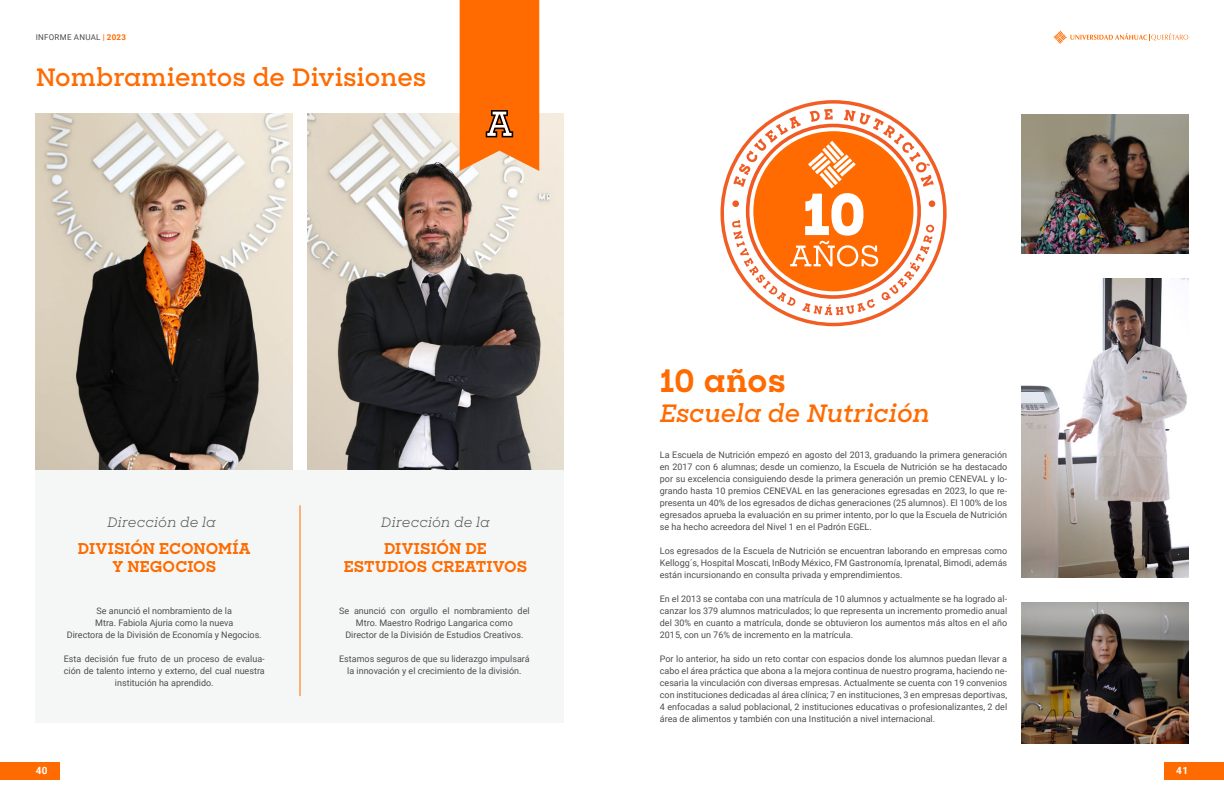
<style>
.page{position:relative;width:1224px;height:792px;background:#fff}
.page>*{position:absolute;margin:0;border:0;box-sizing:border-box;transform-origin:0 0}
.t1{font:700 31px "Sharp Slab";letter-spacing:.015em;color:#ff6b00}
.t2{font:600 24px "Sharp Slab";letter-spacing:.015em;color:#ff6b00}
.t3{font:italic 600 24px "Sharp Slab";letter-spacing:.005em;color:#ff6b00}
.t4{font:700 15px/18px "Sharp Slab";color:#ff6b00;text-align:center}
.t5{font:italic 13px "Sharp Slab";letter-spacing:.02em;color:#4d4d4f}
.t6{font:700 10px "Roboto";color:#fff}
.t7{font:9px/12px "Roboto";color:#4d4d4f;text-align:center}
.t8{font:8px "Roboto";letter-spacing:.035em;color:#4a4b4a}
.s1{font-weight:700;color:#ff6b00}
</style>
<div class="page">
<div style="left:1164px;top:762px;width:60px;height:18px;background:#ff6b00"></div>
<div style="left:0;top:762px;width:60px;height:18px;background:#ff6b00"></div>
<svg style="left:1054px;top:31px;width:134px;height:13px"></svg>
<div style="left:36px;top:470px;width:528px;height:252px;background:#f5f7f7"></div>
<img style="left:36px;top:113px;width:257px;height:357px">
<img style="left:307px;top:113px;width:257px;height:357px">
<svg style="left:460px;top:0;width:79px;height:171px;background:#f97211"></svg>
<hr style="left:300px;top:505px;width:1px;height:191px;background:#ff6b00">
<svg style="left:720px;top:100px;width:227px;height:226px"></svg>
<svg style="left:732px;top:109px;width:202px;height:206px"></svg>
<div style="left:732px;top:200px;width:7px;height:7px;background:#f15a22;border-radius:50%"></div>
<div style="left:929px;top:200px;width:6px;height:7px;background:#f15a22;border-radius:50%"></div>
<img style="left:1021px;top:278px;width:167px;height:300px">
<img style="left:1021px;top:602px;width:167px;height:142px">
<img style="left:1021px;top:114px;width:167px;height:140px">
<p class="t8" style="left:36px;top:32px;width:92px">INFORME ANUAL <span class="s1">| 2023</span></p>
<h2 class="t2" style="left:36px;top:60px;width:392px">Nombramientos de Divisiones</h2>
<h3 class="t5" style="left:107px;top:513px;width:110px">Dirección de la</h3>
<h3 class="t4" style="left:78px;top:539px;width:174px">DIVISIÓN ECONOMÍA<br>Y NEGOCIOS</h3>
<p class="t7" style="left:67px;top:604px;width:196px">Se anunció el nombramiento de la<br>Mtra. Fabiola Ajuria como la nueva<br>Directora de la División de Economía y Negocios.</p>
<p class="t7" style="left:64px;top:652px;width:202px">Esta decisión fue fruto de un proceso de evalua&shy;ción de talento interno y externo, del cual nuestra institución ha aprendido.</p>
<h3 class="t5" style="left:381px;top:513px;width:110px">Dirección de la</h3>
<h3 class="t4" style="left:344px;top:539px;width:185px">DIVISIÓN DE<br>ESTUDIOS CREATIVOS</h3>
<p class="t7" style="left:339px;top:604px;width:192px">Se anunció con orgullo el nombramiento del<br>Mtro. Maestro Rodrigo Langarica como<br>Director de la División de Estudios Creativos.</p>
<p class="t7" style="left:339px;top:652px;width:192px">Estamos seguros de que su liderazgo impulsará la innovación y el crecimiento de la división.</p>
<h1 class="t1" style="left:660px;top:358px;width:127px">10 años</h1>
<h2 class="t3" style="left:660px;top:396px;width:272px">Escuela de Nutrición</h2>
<p class="t7" style="left:660px;top:448px;width:349px;text-align:justify">La Escuela de Nutrición empezó en agosto del 2013, graduando la primera generación en 2017 con 6 alumnas; desde un comienzo, la Escuela de Nutrición se ha destacado por su excelencia consiguiendo desde la primera generación un premio CENEVAL y lo&shy;grando hasta 10 premios CENEVAL en las generaciones egresadas en 2023, lo que re&shy;presenta un 40% de los egresados de dichas generaciones (25 alumnos). El 100% de los egresados aprueba la evaluación en su primer intento, por lo que la Escuela de Nutrición se ha hecho acreedora del Nivel 1 en el Padrón EGEL.</p>
<p class="t7" style="left:660px;top:544px;width:349px;text-align:justify">Los egresados de la Escuela de Nutrición se encuentran laborando en empresas como Kellogg´s, Hospital Moscati, InBody México, FM Gastronomía, Iprenatal, Bimodi, además están incursionando en consulta privada y emprendimientos.</p>
<p class="t7" style="left:660px;top:592px;width:349px;text-align:justify">En el 2013 se contaba con una matrícula de 10 alumnos y actualmente se ha logrado al&shy;canzar los 379 alumnos matriculados; lo que representa un incremento promedio anual del 30% en cuanto a matrícula, donde se obtuvieron los aumentos más altos en el año 2015, con un 76% de incremento en la matrícula.</p>
<p class="t7" style="left:660px;top:652px;width:349px;text-align:justify">Por lo anterior, ha sido un reto contar con espacios donde los alumnos puedan llevar a cabo el área práctica que abona a la mejora continua de nuestro programa, haciendo ne&shy;cesaria la vinculación con diversas empresas. Actualmente se cuenta con 19 convenios con instituciones dedicadas al área clínica; 7 en instituciones, 3 en empresas deportivas, 4 enfocadas a salud poblacional, 2 instituciones educativas o profesionalizantes, 2 del área de alimentos y también con una Institución a nivel internacional.</p>
<p class="t6" style="left:36px;top:763px;width:13px">40</p>
<p class="t6" style="left:1176px;top:763px;width:13px">41</p>
</div>
